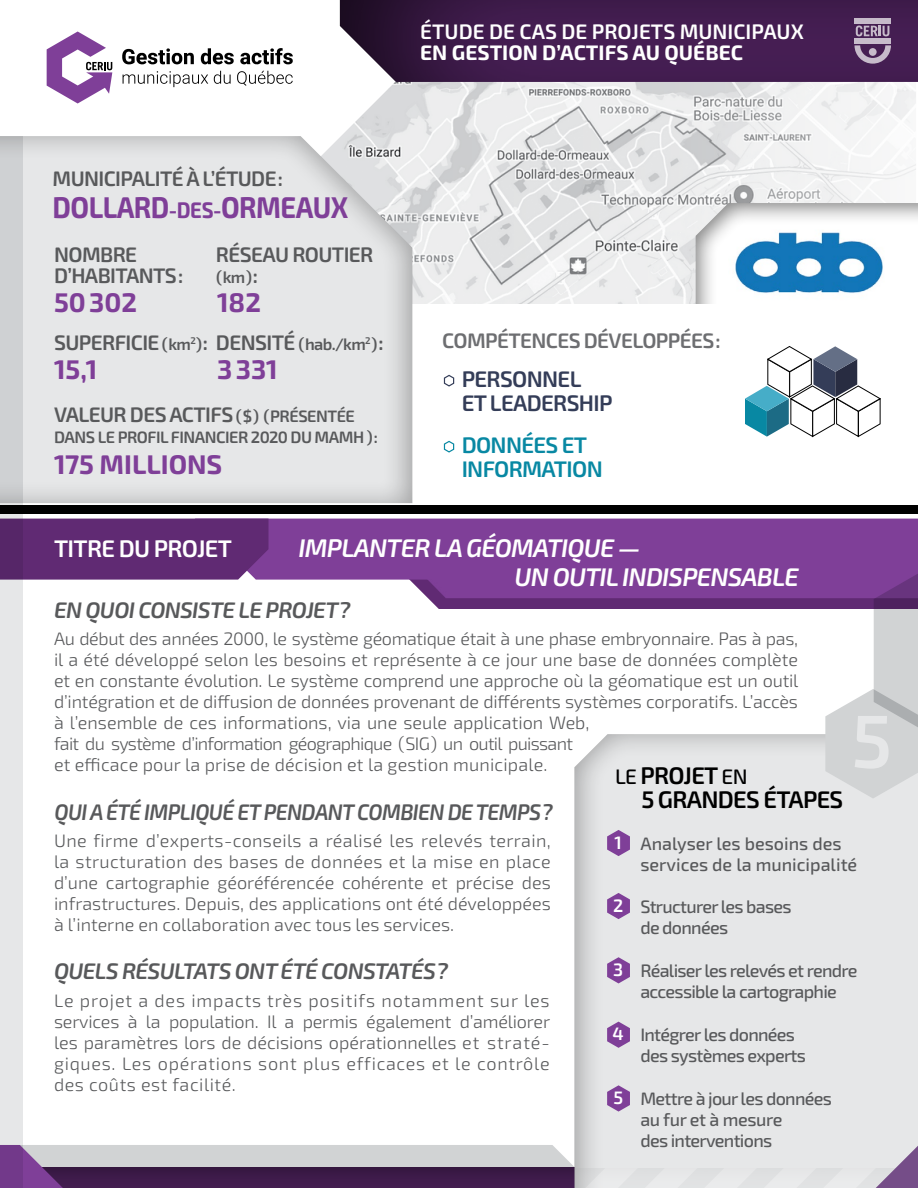
<style>
.page{position:relative;width:918px;height:1188px;background:#fff}
.page>*{position:absolute;margin:0;border:0;box-sizing:border-box;transform-origin:0 0}
.t1{font:600 75.15px "Exo 2.0";color:#e6e7e8}
.t2{font:700 30px "Exo 2.0";letter-spacing:-.02em;color:#7f3f98;scale:.91 1}
.t3{font:700 27px "Exo 2.0";color:#7f3f98}
.t4{font:italic 600 25.5px/28.5px "Exo 2.0";letter-spacing:-.03em;color:#fff}
.t5{font:600 24px/24px "Exo 2.0";letter-spacing:-.03em;color:#000}
.t6{font:600 24px "Exo 2.0";letter-spacing:-.03em;color:#fff}
.t7{font:italic 600 22.5px "Exo 2.0";letter-spacing:-.03em;color:#58595b}
.t8{font:italic 600 22.5px "Exo 2.0";letter-spacing:-.03em;color:#58595b;scale:.94 1}
.t9{font:600 22.5px/24px "Exo 2.0";letter-spacing:-.03em;color:#343d58}
.t10{font:600 22.5px/24px "Exo 2.0";letter-spacing:-.03em;color:#0888a3}
.t11{font:600 21px "Exo 2.0";letter-spacing:-.03em;color:#58595b}
.t12{font:600 21px "Exo 2.0";color:#fff}
.t13{font:700 21px "Exo 2.0";color:#fff}
.t14{font:600 21px "Exo 2.0";letter-spacing:-.03em;color:#6d6e71}
.t15{font:300 18px/21px "Exo 2.0";letter-spacing:-.01em;color:#58595b;text-align:justify}
.t16{font:500 18px/21px "Exo 2.0";letter-spacing:-.04em;color:#58595b}
.t17{font:500 18px/21px "Exo 2.0";color:#58595b}
.t18{font:600 18px "Exo 2.0";color:#fff}
.t19{font:600 16.5px "Exo 2.0";letter-spacing:-.03em;color:#58595b}
.s1{font-size:22.5px}
.s2{font-size:21px}
.s3{font-size:16.5px}
.s4{font-weight:500;font-size:21px}
</style>
<div class="page">
<img style="left:427px;top:84px;width:489px;height:220px">
<svg style="left:46px;top:49px;width:386px;height:169px"></svg>
<div style="left:326px;top:0;width:592px;height:84px;background:#000;opacity:.8"></div>
<div style="left:682px;top:201px;width:236px;height:130px;background:#000;opacity:.5"></div>
<div style="left:394px;top:304px;width:524px;height:210px;background:#fff"></div>
<svg style="left:123px;top:71px;width:85px;height:16px"></svg>
<svg style="left:214px;top:71px;width:17px;height:13px"></svg>
<svg style="left:237px;top:71px;width:56px;height:15px"></svg>
<svg style="left:122px;top:48px;width:72px;height:16px"></svg>
<svg style="left:201px;top:48px;width:33px;height:16px"></svg>
<svg style="left:240px;top:48px;width:53px;height:17px"></svg>
<svg style="left:47px;top:31px;width:65px;height:73px"></svg>
<div style="left:0;top:134px;width:427px;height:378px;background:#000;opacity:.3"></div>
<div style="left:560px;top:732px;width:358px;height:456px;background:#000;opacity:.3"></div>
<div style="left:0;top:505px;width:918px;height:9px;background:#000"></div>
<svg style="left:856px;top:26px;width:33px;height:10px"></svg>
<div style="left:855px;top:19px;width:36px;height:5px;background:#c6baca"></div>
<div style="left:855px;top:38px;width:36px;height:5px;background:#c7bbcb"></div>
<svg style="left:855px;top:45px;width:36px;height:19px"></svg>
<div style="left:268px;top:519px;width:650px;height:61px;background:#7f3f98"></div>
<div style="left:23px;top:519px;width:245px;height:61px;background:#602a73"></div>
<svg style="left:378px;top:548px;width:540px;height:251px"></svg>
<svg style="left:0;top:136px;width:23px;height:1009px;fill:#e6e7e8"></svg>
<svg style="left:0;top:1145px;width:918px;height:43px"></svg>
<svg style="left:607px;top:830px;width:23px;height:26px"></svg>
<svg style="left:607px;top:957px;width:23px;height:26px"></svg>
<svg style="left:607px;top:1022px;width:23px;height:26px"></svg>
<svg style="left:607px;top:1085px;width:23px;height:27px"></svg>
<svg style="left:607px;top:893px;width:23px;height:26px"></svg>
<svg style="left:443px;top:374px;width:12px;height:13px"></svg>
<svg style="left:443px;top:440px;width:12px;height:13px"></svg>
<img style="left:728px;top:222px;width:163px;height:80px">
<svg style="left:745px;top:346px;width:136px;height:91px"></svg>
<p class="t12" style="left:420px;top:19px;width:385px">ÉTUDE DE CAS DE PROJETS MUNICIPAUX</p>
<p class="t13" style="left:420px;top:40px;width:324px">EN GESTION D’ACTIFS AU QUÉBEC</p>
<p class="t11" style="left:53px;top:167px;width:232px">MUNICIPALITÉ À L’ÉTUDE:</p>
<h2 class="t2" style="left:53px;top:190px;width:326px">DOLLARD<span class="s1">-DES-</span>ORMEAUX</h2>
<p class="t11" style="left:54px;top:242px;width:85px">NOMBRE</p>
<p class="t11" style="left:216px;top:242px;width:159px">RÉSEAU ROUTIER</p>
<p class="t11" style="left:54px;top:263px;width:131px">D’HABITANTS:</p>
<p class="t19" style="left:216px;top:267px;width:44px">(km)<span class="s2">:</span></p>
<h3 class="t3" style="left:54px;top:287px;width:85px">50302</h3>
<h3 class="t3" style="left:217px;top:287px;width:45px">182</h3>
<p class="t11" style="left:54px;top:330px;width:331px">SUPERFICIE <span class="s3">(km</span><sup>2</sup><span class="s3">)</span>: DENSITÉ <span class="s3">(hab./km</span><sup>2</sup><span class="s3">)</span>:</p>
<h3 class="t3" style="left:54px;top:354px;width:45px">15,1</h3>
<h3 class="t3" style="left:217px;top:354px;width:62px">3331</h3>
<p class="t11" style="left:54px;top:402px;width:302px">VALEUR DES ACTIFS <span class="s3">($) (PRÉSENTÉE</span></p>
<p class="t19" style="left:54px;top:428px;width:325px">DANS LE PROFIL FINANCIER 2020 DU MAMH ):</p>
<h3 class="t3" style="left:54px;top:448px;width:170px">175 MILLIONS</h3>
<p class="t14" style="left:442px;top:328px;width:280px">COMPÉTENCES DÉVELOPPÉES:</p>
<p class="t9" style="left:462px;top:368px;width:152px">PERSONNEL<br>ET LEADERSHIP</p>
<p class="t10" style="left:462px;top:434px;width:143px">DONNÉES ET<br>INFORMATION</p>
<h3 class="t6" style="left:54px;top:535px;width:179px">TITRE DU PROJET</h3>
<h3 class="t4" style="left:515px;top:534px;width:286px;text-indent:-216px">IMPLANTER LA GÉOMATIQUE —<br>UN OUTIL INDISPENSABLE</h3>
<p class="t7" style="left:54px;top:597px;width:298px">EN QUOI CONSISTE LE PROJET?</p>
<p class="t15" style="left:54px;top:629px;width:746px;text-align:left">Au début des années 2000, le système géomatique était à une phase embryonnaire. Pas à pas, il a été développé selon les besoins et représente à ce jour une base de données complète et en constante évolution. Le système comprend une approche où la géomatique est un outil d’intégration et de diffusion de données provenant de différents systèmes corporatifs. L’accès à l’ensemble de ces informations, via une seule application Web,<br>fait du système d’information géographique (SIG) un outil puissant<br>et efficace pour la prise de décision et la gestion municipale.</p>
<h1 class="t1" style="left:851px;top:697px;width:42px">5</h1>
<h3 class="t5" style="left:641px;top:764px;width:203px;text-indent:-26px"><span class="s4">LE</span> PROJET <span class="s4">EN<br></span>5 GRANDES ÉTAPES</h3>
<p class="t17" style="left:640px;top:833px;width:218px">Analyser les besoins des services de la municipalité</p>
<p class="t8" style="left:54px;top:798px;width:532px">QUI A ÉTÉ IMPLIQUÉ ET PENDANT COMBIEN DE TEMPS?</p>
<p class="t15" style="left:54px;top:830px;width:498px">Une firme d’experts-conseils a réalisé les relevés terrain, la structuration des bases de données et la mise en place d’une cartographie géoréférencée cohérente et précise des infrastructures. Depuis, des applications ont été développées à l’interne en collaboration avec tous les services.</p>
<p class="t7" style="left:54px;top:957px;width:396px">QUELS RÉSULTATS ONT ÉTÉ CONSTATÉS?</p>
<p class="t18" style="left:615px;top:832px;width:9px">1</p>
<p class="t18" style="left:613px;top:895px;width:12px">2</p>
<p class="t16" style="left:640px;top:896px;width:153px">Structurer les bases de données</p>
<p class="t18" style="left:613px;top:959px;width:12px">3</p>
<p class="t16" style="left:640px;top:961px;width:219px">Réaliser les relevés et rendre accessible la cartographie</p>
<p class="t16" style="left:640px;top:1025px;width:167px">Intégrer les données des systèmes experts</p>
<p class="t16" style="left:640px;top:1089px;width:193px">Mettre à jour les données au fur et à mesure<br>des interventions</p>
<p class="t15" style="left:54px;top:991px;width:498px">Le projet a des impacts très positifs notamment sur les services à la population. Il a permis également d’améliorer les paramètres lors de décisions opérationnelles et straté&shy;giques. Les opérations sont plus efficaces et le contrôle des coûts est facilité.</p>
<p class="t18" style="left:613px;top:1023px;width:13px">4</p>
<p class="t18" style="left:613px;top:1087px;width:11px">5</p>
</div>
